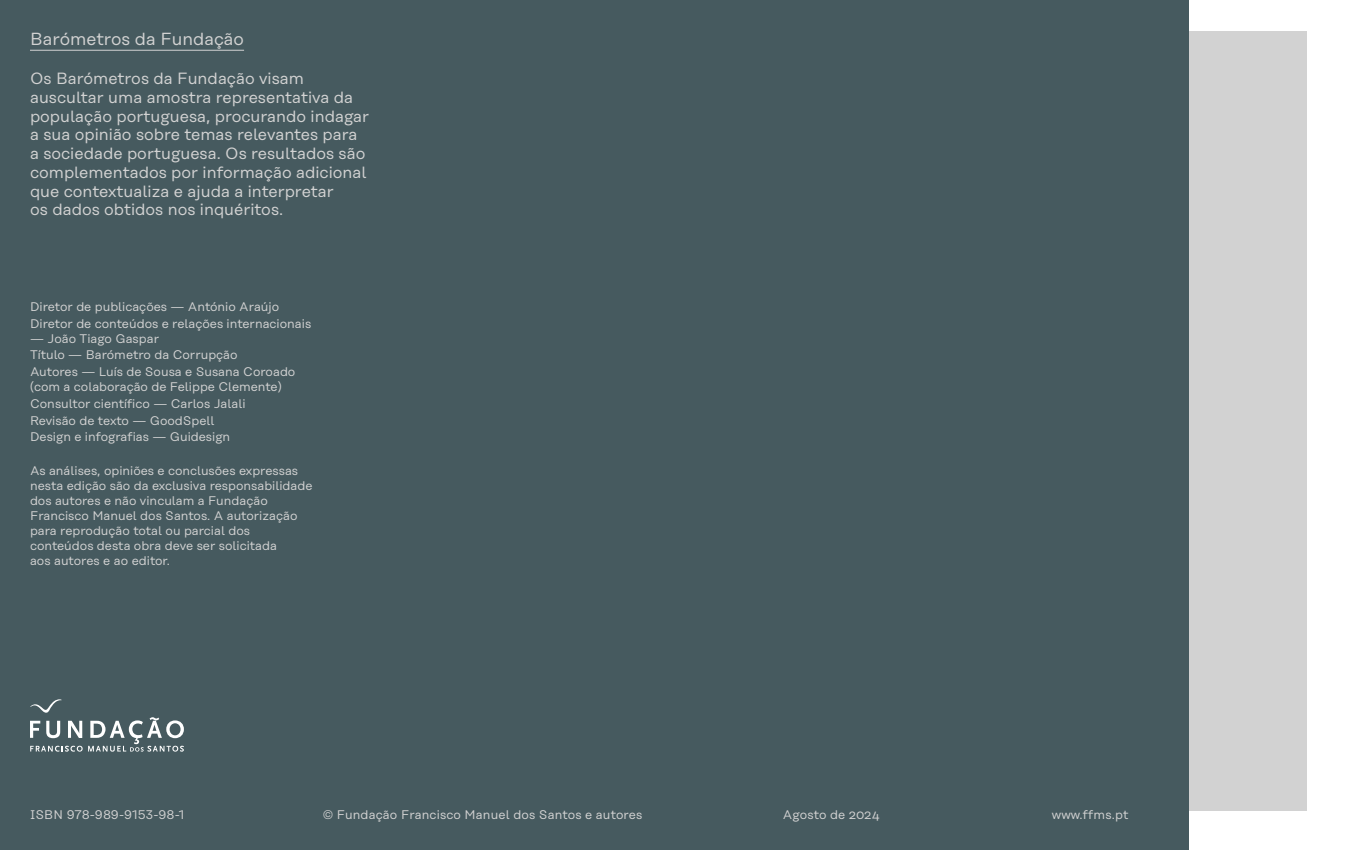
<style>
.page{position:relative;width:1347px;height:850px;background:#fff}
.page>*{position:absolute;margin:0;border:0;box-sizing:border-box;transform-origin:0 0}
.t1{font:17.5px "Rational Text";color:#d2d2d2}
.t2{font:16.25px/18.8px "Rational Text";color:#d2d2d2}
.t3{font:12.5px/16.8px "Rational Text";color:#d2d2d2}
</style>
<div class="page">
<div style="left:1188px;top:31px;width:118px;height:780px;background:#d2d2d2"></div>
<div style="left:0;top:0;width:1188px;height:850px;background:#465a5f"></div>
<hr style="left:30px;top:50px;width:214px;height:1px;background:#d2d2d2">
<svg style="left:30px;top:699px;width:154px;height:53px"></svg>
<h1 class="t1" style="left:30px;top:29px;width:215px">Barómetros da Fundação</h1>
<p class="t2" style="left:30px;top:69px;width:341px">Os Barómetros da Fundação visam auscultar uma amostra representativa da população portuguesa, procurando indagar a sua opinião sobre temas relevantes para a sociedade portuguesa. Os resultados são complementados por informação adicional que contextualiza e ajuda a interpretar<br>os dados obtidos nos inquéritos.</p>
<p class="t3" style="left:30px;top:298px;width:283px">Diretor de publicações — António Araújo<br>Diretor de conteúdos e relações internacionais</p>
<p class="t3" style="left:30px;top:330px;width:267px">— João Tiago Gaspar<br>Título — Barómetro da Corrupção<br>Autores — Luís de Sousa e Susana Coroado</p>
<p class="t3" style="left:30px;top:378px;width:253px">(com a colaboração de Felippe Clemente)<br>Consultor científico — Carlos Jalali Revisão de texto — GoodSpell<br>Design e infografias — Guidesign</p>
<p class="t3" style="left:30px;top:463px;width:284px;line-height:15px">As análises, opiniões e conclusões expressas nesta edição são da exclusiva responsabilidade dos autores e não vinculam a Fundação Francisco Manuel dos Santos. A autorização para reprodução total ou parcial dos conteúdos desta obra deve ser solicitada<br>aos autores e ao editor.</p>
<p class="t3" style="left:30px;top:806px;width:156px">ISBN 978-989-9153-98-1</p>
<p class="t3" style="left:322px;top:806px;width:321px">© Fundação Francisco Manuel dos Santos e autores</p>
<p class="t3" style="left:782px;top:806px;width:98px">Agosto de 2024</p>
<p class="t3" style="left:1051px;top:806px;width:78px">www.ffms.pt</p>
</div>
